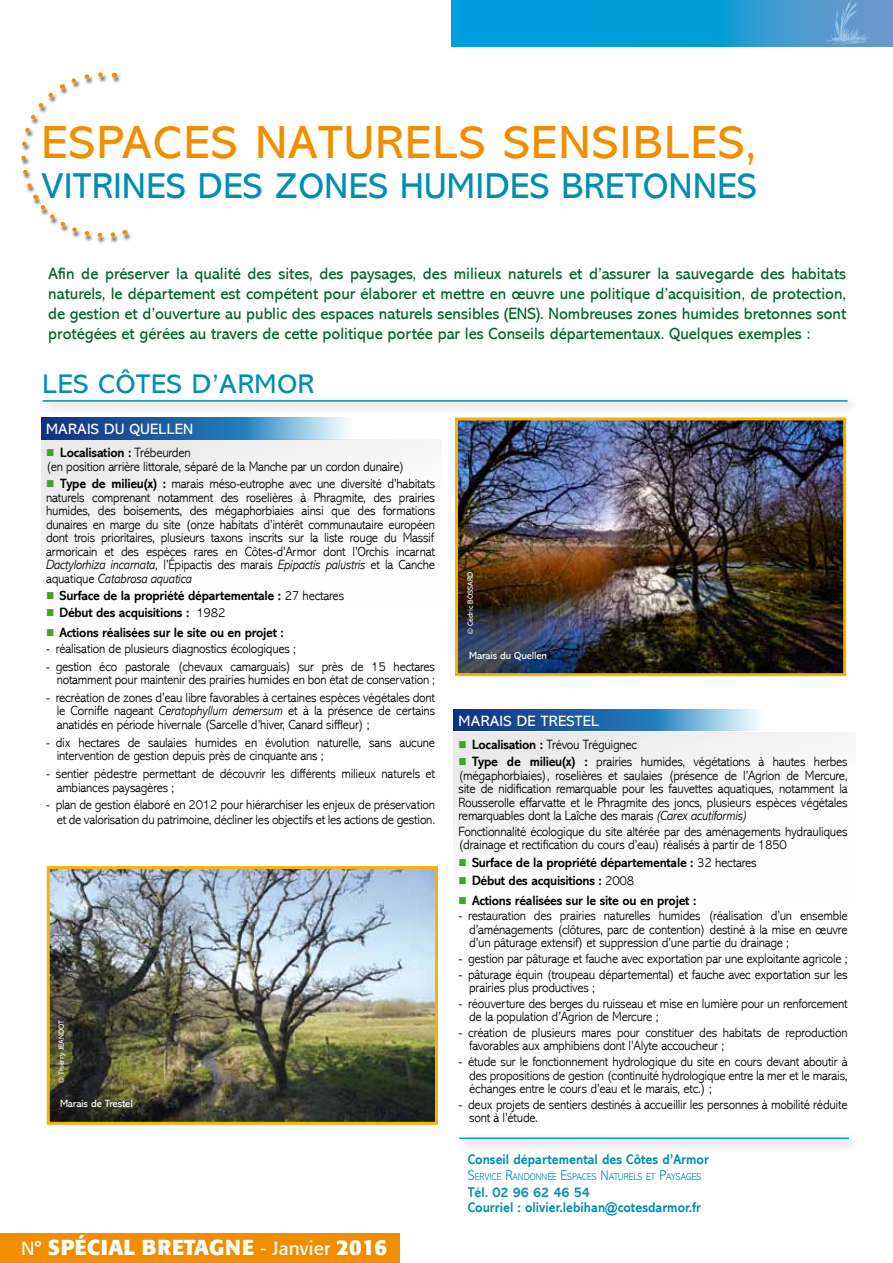
<style>
.page{position:relative;width:893px;height:1263px;background:#fff}
.page>*{position:absolute;margin:0;border:0;box-sizing:border-box;transform-origin:0 0}
.t1{font:46.5px "Abadi";letter-spacing:.04em;color:#f18e00;scale:1.04 1}
.t2{font:36px "Abadi";letter-spacing:.02em;color:#008eb3}
.t3{font:27px "Abadi";letter-spacing:.03em;color:#008eb3;scale:1.04 1}
.t4{font:700 21.6px "Formata";letter-spacing:.01em;color:#fff}
.t5{font:16.5px/20.2px "Abadi";color:#00652b;text-align:justify}
.t6{font:15px "Abadi";letter-spacing:.02em;color:#fff}
.t7{font:700 14.25px/15.6px "Abadi";color:#008eb3;scale:.9 1}
.t8{font:300 13.5px/13.5px "Abadi";letter-spacing:-.02em;color:#000;scale:.93 1}
.t9{font:700 13.5px "Abadi";letter-spacing:-.02em;color:#000;scale:.93 1}
.t10{font:10.5px "Abadi";letter-spacing:-.01em;color:#fff}
.t11{font:300 10.05px "Abadi";color:#008eb3;scale:.9 1}
.t12{font:7.5px "Abadi";color:#fff}
.s1{color:#44a12b}
.s2{font-weight:700}
.s3{font-style:italic}
.s4{font-weight:300}
.s5{font-weight:400;font-size:18.9px}
.s6{font-size:14.25px}
</style>
<div class="page">
<div style="left:20px;top:73px;width:112px;height:172px;background:#000;opacity:.75"></div>
<svg style="left:20px;top:72px;width:106px;height:167px"></svg>
<svg style="left:452px;top:0;width:441px;height:47px;background:#159cd7"></svg>
<svg style="left:827px;top:0;width:41px;height:45px;background:#6ca1d2"></svg>
<div style="left:41px;top:439px;width:401px;height:168px;background:linear-gradient(to right,#f3f2f2,#fefefe)"></div>
<div style="left:453px;top:732px;width:403px;height:168px;background:linear-gradient(to right,#f3f2f2,#fefefe)"></div>
<svg style="left:453px;top:710px;width:306px;height:21px;background:#417ab3"></svg>
<svg style="left:41px;top:418px;width:307px;height:21px;background:#417ab3"></svg>
<div style="left:0;top:1233px;width:400px;height:30px;background:#f18e00"></div>
<img style="left:459px;top:421px;width:383px;height:251px">
<div style="left:455px;top:417px;width:391px;height:259px;border:3px solid #f9b200"></div>
<img style="left:51px;top:870px;width:383px;height:251px">
<div style="left:47px;top:866px;width:391px;height:259px;border:3px solid #f9b200"></div>
<div style="left:455px;top:1133px;width:407px;height:19px;background:#f4f4f4"></div>
<hr style="left:459px;top:1137px;width:390px;height:2px;background:#009ee0">
<div style="left:38px;top:395px;width:822px;height:20px;background:#f7f7f7"></div>
<hr style="left:43px;top:400px;width:805px;height:2px;background:#008eb3">
<h1 class="t1" style="left:41px;top:116px;width:28px">espaces</h1>
<h1 class="t1" style="left:255px;top:116px;width:483px">naturels sensibles,</h1>
<h2 class="t2" style="left:41px;top:166px;width:178px">vitrines des</h2>
<h2 class="t2" style="left:275px;top:166px;width:232px">zones humides</h2>
<h2 class="t2" style="left:561px;top:166px;width:176px">bretonnes</h2>
<p class="t5" style="left:48px;top:263px;width:799px">Afin de préserver la qualité des sites, des paysages, des milieux naturels et d’assurer la sauvegarde des habitats naturels, le département est compétent pour élaborer et mettre en œuvre une politique d’acquisition, de protection, de gestion et d’ouverture au public des espaces naturels sensibles (ENS). Nombreuses zones humides bretonnes sont protégées et gérées au travers de cette politique portée par les Conseils départementaux. Quelques exemples :</p>
<h3 class="t3" style="left:43px;top:369px;width:15px">Les</h3>
<h3 class="t3" style="left:99px;top:369px;width:209px">Côtes d’Armor</h3>
<p class="t6" style="left:46px;top:421px;width:149px">Marais du Quellen</p>
<p class="t8" style="left:46px;top:446px;width:387px"><span class="s1">■</span> <span class="s2">Localisation :</span> Trébeurden<br>(en position arrière littorale, séparé de la Manche par un cordon dunaire)</p>
<p class="t8" style="left:46px;top:477px;width:420px;text-align:justify"><span class="s1">■</span> <span class="s2">Type de milieu(x) :</span> marais méso-eutrophe avec une diversité d’habitats naturels comprenant notamment des roselières à Phragmite, des prairies humides, des boisements, des mégaphorbiaies ainsi que des formations dunaires en marge du site (onze habitats d’intérêt communautaire européen dont trois prioritaires, plusieurs taxons inscrits sur la liste rouge du Massif armoricain et des espèces rares en Côtes-d’Armor dont l’Orchis incarnat <span class="s3">Dactylorhiza incarnata,</span> l’Épipactis des marais <span class="s3">Epipactis palustris</span> et la Canche aquatique <span class="s3">Catabrosa aquatica</span></p>
<p class="t9" style="left:46px;top:587px;width:322px"><span class="s1">■</span> Surface de la propriété départementale : <span class="s4">27 hectares</span></p>
<p class="t9" style="left:46px;top:605px;width:194px"><span class="s1">■</span> Début des acquisitions : <span class="s4">1982</span></p>
<p class="t9" style="left:46px;top:625px;width:257px"><span class="s1">■</span> Actions réalisées sur le site ou en projet :</p>
<p class="t8" style="left:46px;top:642px;width:270px">- réalisation de plusieurs diagnostics écologiques ;</p>
<p class="t8" style="left:46px;top:660px;width:420px;text-align:right">- gestion éco pastorale (chevaux camarguais) sur près de 15 hectares notamment pour maintenir des prairies humides en bon état de conservation ;</p>
<p class="t8" style="left:57px;top:691px;width:408px;text-align:justify;text-indent:-11px">- recréation de zones d’eau libre favorables à certaines espèces végétales dont le Cornifle nageant <span class="s3">Ceratophyllum demersum</span> et à la présence de certains anatidés en période hivernale (Sarcelle d’hiver, Canard siffleur) ;</p>
<p class="t8" style="left:57px;top:736px;width:408px;text-indent:-11px">- dix hectares de saulaies humides en évolution naturelle, sans aucune intervention de gestion depuis près de cinquante ans ;</p>
<p class="t8" style="left:57px;top:767px;width:408px;text-indent:-11px">- sentier pédestre permettant de découvrir les différents milieux naturels et ambiances paysagères ;</p>
<p class="t8" style="left:46px;top:797px;width:420px;line-height:15px;text-align:right">- plan de gestion élaboré en 2012 pour hiérarchiser les enjeux de préservation et de valorisation du patrimoine, décliner les objectifs et les actions de gestion.</p>
<p class="t12" style="left:57px;top:1083px;width:64px;rotate:-90deg">© Thierry JEANDOT</p>
<p class="t10" style="left:60px;top:1098px;width:74px">Marais de Trestel</p>
<h3 class="t4" style="left:21px;top:1233px;width:367px"><span class="s5">N°</span> SPÉCIAL BRETAGNE <span class="s5">- Janvier</span> 2016</h3>
<p class="t12" style="left:466px;top:634px;width:63px;rotate:-90deg">© Cédric Bossard</p>
<p class="t10" style="left:469px;top:649px;width:79px">Marais du Quellen</p>
<p class="t6" style="left:459px;top:712px;width:142px">Marais de Trestel</p>
<p class="t8" style="left:459px;top:738px;width:194px"><span class="s1">■</span> <span class="s2">Localisation :</span> Trévou Tréguignec</p>
<p class="t8" style="left:458px;top:755px;width:420px;text-align:justify"><span class="s1">■</span> <span class="s2">Type de milieu(x) :</span> prairies humides, végétations à hautes herbes (mégaphorbiaies), roselières et saulaies (présence de l’Agrion de Mercure, site de nidification remarquable pour les fauvettes aquatiques, notamment la Rousserolle effarvatte et le Phragmite des joncs, plusieurs espèces végétales remarquables dont la Laîche des marais <span class="s3">(Carex acutiformis)</span></p>
<p class="t8" style="left:458px;top:825px;width:420px">Fonctionnalité écologique du site altérée par des aménagements hydrauliques (drainage et rectification du cours d’eau) réalisés à partir de 1850</p>
<p class="t9" style="left:459px;top:855px;width:322px"><span class="s1">■</span> Surface de la propriété départementale : <span class="s4">32 hectares</span></p>
<p class="t9" style="left:459px;top:872px;width:190px"><span class="s1">■</span> Début des acquisitions : <span class="s4">2008</span></p>
<p class="t9" style="left:459px;top:892px;width:257px"><span class="s1">■</span> Actions réalisées sur le site ou en projet :</p>
<p class="t8" style="left:469px;top:909px;width:408px;text-align:justify;text-indent:-11px">- restauration des prairies naturelles humides (réalisation d’un ensemble d’aménagements (clôtures, parc de contention) destiné à la mise en œuvre d’un pâturage extensif) et suppression d’une partie du drainage ;</p>
<p class="t8" style="left:458px;top:952px;width:420px">- gestion par pâturage et fauche avec exportation par une exploitante agricole ;</p>
<p class="t8" style="left:469px;top:968px;width:408px;text-indent:-11px">- pâturage équin (troupeau départemental) et fauche avec exportation sur les prairies plus productives ;</p>
<p class="t8" style="left:469px;top:997px;width:408px;text-indent:-11px">- réouverture des berges du ruisseau et mise en lumière pour un renforcement de la population d’Agrion de Mercure ;</p>
<p class="t8" style="left:469px;top:1026px;width:408px;text-indent:-11px">- création de plusieurs mares pour constituer des habitats de reproduction favorables aux amphibiens dont l’Alyte accoucheur ;</p>
<p class="t8" style="left:469px;top:1055px;width:408px;text-align:justify;text-indent:-11px">- étude sur le fonctionnement hydrologique du site en cours devant aboutir à des propositions de gestion (continuité hydrologique entre la mer et le marais, échanges entre le cours d’eau et le marais, etc.) ;</p>
<p class="t8" style="left:469px;top:1097px;width:408px;text-indent:-11px">- deux projets de sentiers destinés à accueillir les personnes à mobilité réduite sont à l’étude.</p>
<p class="t7" style="left:468px;top:1151px;width:269px">Conseil départemental des Côtes d’Armor</p>
<p class="t11" style="left:468px;top:1171px;width:261px"><span class="s6">S</span>ERVICE <span class="s6">R</span>ANDONNÉE <span class="s6">E</span>SPACES <span class="s6">N</span>ATURELS ET <span class="s6">P</span>AYSAGES</p>
<p class="t7" style="left:468px;top:1184px;width:261px">Tél. 02 96 62 46 54<br>Courriel : olivier.lebihan@cotesdarmor.fr</p>
</div>
